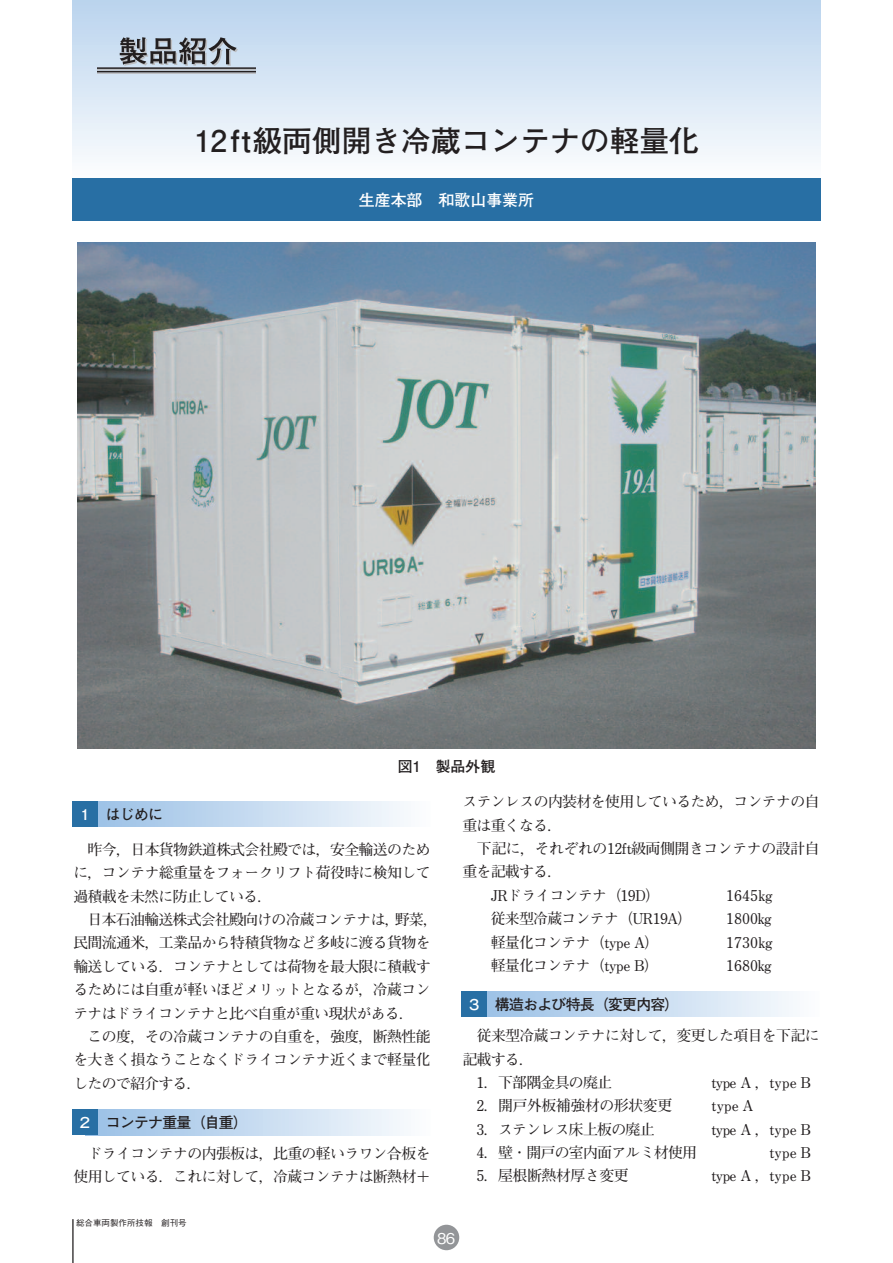
<style>
.page{position:relative;width:893px;height:1263px;background:#fff}
.page>*{position:absolute;margin:0;border:0;box-sizing:border-box;transform-origin:0 0}
.t1{font:700 29.7px "Futo Go B101 Pro";color:#231f20}
.t2{font:700 15.9px "Futo Go B101 Pro";color:#fff}
.t3{font:700 14.85px/23.4px "Futo Min A101 Pro";letter-spacing:-.04em;color:#231f20}
.t4{font:700 14.85px "Futo Go B101 Pro";letter-spacing:-.05em;color:#231f20}
.t5{font:500 14.85px "Gothic BBB Pro";color:#fff}
.t6{font:500 8.55px "Gothic BBB Pro";color:#231f20}
.s1{color:#fff}
</style>
<div class="page">
<div style="left:72px;top:0;width:749px;height:179px;background:linear-gradient(to bottom,#b9d3ed,#fcfdfe)"></div>
<div style="left:434px;top:1225px;width:25px;height:25px;background:#939598;border-radius:50%"></div>
<hr style="left:72px;top:1219px;width:2px;height:44px;background:#231f20">
<div style="left:72px;top:179px;width:749px;height:42px;background:#286fa4"></div>
<svg style="left:120px;top:37px;width:118px;height:29px"></svg>
<hr style="left:98px;top:69px;width:157px;height:1px;background:#bcbdc0">
<hr style="left:98px;top:72px;width:157px;height:2px;background:#bcbdc0">
<hr style="left:98px;top:67px;width:157px;height:2px;background:#231f20">
<hr style="left:98px;top:71px;width:157px;height:1px;background:#231f20">
<img style="left:78px;top:242px;width:737px;height:506px">
<div style="left:85px;top:801px;width:346px;height:26px;background:linear-gradient(to right,#97bee5,#fbfcfe)"></div>
<div style="left:72px;top:801px;width:26px;height:26px;background:#286fa4"></div>
<div style="left:85px;top:1109px;width:346px;height:26px;background:linear-gradient(to right,#97bee5,#fbfcfe)"></div>
<div style="left:72px;top:1109px;width:26px;height:26px;background:#286fa4"></div>
<div style="left:474px;top:991px;width:346px;height:26px;background:linear-gradient(to right,#97bee5,#fbfcfe)"></div>
<div style="left:461px;top:991px;width:26px;height:26px;background:#286fa4"></div>
<h1 class="t1" style="left:194px;top:117px;width:506px">12ft級両側開き冷蔵コンテナの軽量化</h1>
<p class="t2" style="left:359px;top:187px;width:177px">生産本部 和歌山事業所</p>
<p class="t4" style="left:398px;top:755px;width:99px">図1 製品外観</p>
<p class="t4" style="left:78px;top:802px;width:87px"><span class="s1">１</span> はじめに</p>
<p class="t3" style="left:73px;top:836px;width:359px;text-align:justify;text-indent:14px">昨今，日本貨物鉄道株式会社殿では，安全輸送のために，コンテナ総重量をフォークリフト荷役時に検知して過積載を未然に防止している．</p>
<p class="t3" style="left:73px;top:906px;width:366px;text-indent:14px">日本石油輸送株式会社殿向けの冷蔵コンテナは，野菜，民間流通米，工業品から特積貨物など多岐に渡る貨物を輸送している．コンテナとしては荷物を最大限に積載するためには自重が軽いほどメリットとなるが，冷蔵コンテナはドライコンテナと比べ自重が重い現状がある．</p>
<p class="t3" style="left:73px;top:1023px;width:359px;text-align:justify;text-indent:14px">この度，その冷蔵コンテナの自重を，強度，断熱性能を大きく損なうことなくドライコンテナ近くまで軽量化したので紹介する．</p>
<p class="t4" style="left:78px;top:1110px;width:172px"><span class="s1">２</span> コンテナ重量（自重）</p>
<p class="t3" style="left:73px;top:1140px;width:359px;text-align:right">ドライコンテナの内張板は，比重の軽いラワン合板を使用している．これに対して，冷蔵コンテナは断熱材＋</p>
<p class="t6" style="left:76px;top:1216px;width:112px">総合車両製作所技報 創刊号</p>
<p class="t5" style="left:437px;top:1226px;width:20px">86</p>
<p class="t3" style="left:462px;top:788px;width:359px">ステンレスの内装材を使用しているため，コンテナの自重は重くなる．</p>
<p class="t3" style="left:477px;top:835px;width:344px">下記に，それぞれの12ft級両側開きコンテナの設計自</p>
<p class="t3" style="left:462px;top:858px;width:101px">重を記載する．</p>
<p class="t3" style="left:491px;top:882px;width:171px">JRドライコンテナ（19D）</p>
<p class="t3" style="left:726px;top:882px;width:48px">1645kg</p>
<p class="t3" style="left:491px;top:905px;width:203px">従来型冷蔵コンテナ（UR19A）</p>
<p class="t3" style="left:726px;top:905px;width:47px">1800kg</p>
<p class="t3" style="left:491px;top:928px;width:170px">軽量化コンテナ（type A）</p>
<p class="t3" style="left:726px;top:928px;width:48px">1730kg</p>
<p class="t3" style="left:491px;top:952px;width:170px">軽量化コンテナ（type B）</p>
<p class="t3" style="left:726px;top:952px;width:47px">1680kg</p>
<p class="t4" style="left:467px;top:992px;width:214px"><span class="s1">３</span> 構造および特長（変更内容）</p>
<p class="t3" style="left:477px;top:1022px;width:344px">従来型冷蔵コンテナに対して，変更した項目を下記に</p>
<p class="t3" style="left:462px;top:1045px;width:73px">記載する．</p>
<p class="t3" style="left:477px;top:1069px;width:137px">1．下部隅金具の廃止</p>
<p class="t3" style="left:711px;top:1069px;width:101px">type A ，type B</p>
<p class="t3" style="left:477px;top:1092px;width:197px">2．開戸外板補強材の形状変更</p>
<p class="t3" style="left:711px;top:1092px;width:44px">type A</p>
<p class="t3" style="left:477px;top:1115px;width:179px">3．ステンレス床上板の廃止</p>
<p class="t3" style="left:711px;top:1115px;width:101px">type A ，type B</p>
<p class="t3" style="left:477px;top:1139px;width:222px">4．壁・開戸の室内面アルミ材使用</p>
<p class="t3" style="left:769px;top:1139px;width:44px">type B</p>
<p class="t3" style="left:477px;top:1162px;width:154px">5．屋根断熱材厚さ変更</p>
<p class="t3" style="left:711px;top:1162px;width:101px">type A ，type B</p>
</div>
